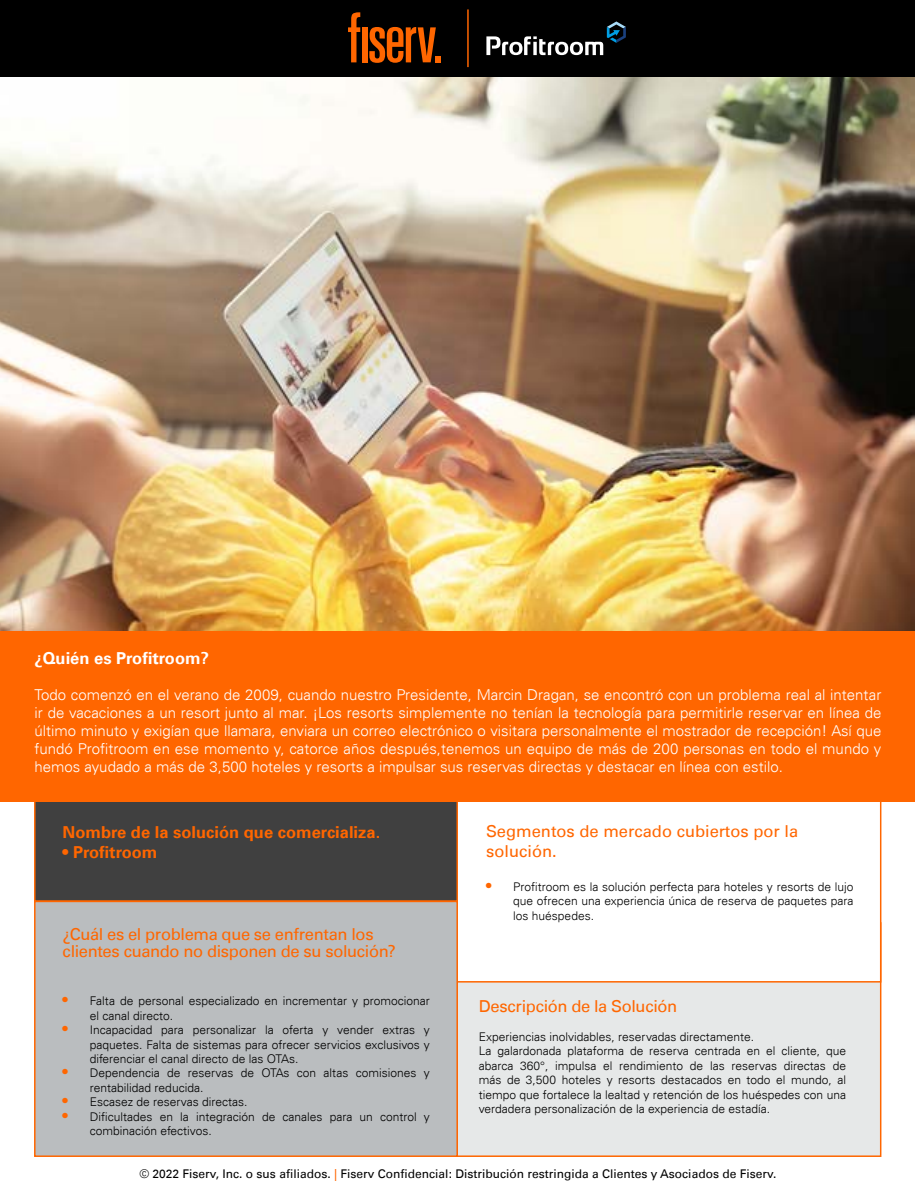
<style>
.page{position:relative;width:915px;height:1191px;background:#fff}
.page>*{position:absolute;margin:0;border:0;box-sizing:border-box;transform-origin:0 0}
.t1{font:16.5px/16.5px "Univers For Fiserv 55";letter-spacing:-.02em;color:#f60}
.t2{font:700 16.5px "Univers For Fiserv 65";color:#f60}
.t3{font:16.5px/19.8px "Univers For Fiserv 55";color:#f60}
.t4{font:700 16.5px "Univers For Fiserv 65";color:#fff}
.t5{font:300 15px/18px "Univers For Fiserv 45";color:#fff;text-align:justify}
.t6{font:300 12px/14.4px "Univers For Fiserv 45";color:#000}
.t7{font:12px "Univers For Fiserv 55";color:#000}
.s1{font-family:"Univers For Fiserv 65";font-weight:700;font-size:15px;color:#f60}
.s2{color:#f60}
</style>
<div class="page">
<img style="left:0;top:77px;width:914px;height:554px">
<div style="left:456px;top:922px;width:425px;height:235px;background:#e6e8e8;border:2px solid #f60"></div>
<div style="left:456px;top:799px;width:425px;height:183px;background:#fff;border:2px solid #f60"></div>
<div style="left:34px;top:900px;width:424px;height:257px;background:#babdbf;border:2px solid #f60"></div>
<div style="left:34px;top:799px;width:424px;height:102px;background:#404040;border:2px solid #f60"></div>
<div style="left:0;top:631px;width:914px;height:171px;background:#f60"></div>
<div style="left:0;top:0;width:914px;height:77px;background:#000"></div>
<svg style="left:348px;top:12px;width:12px;height:50px"></svg>
<div style="left:362px;top:27px;width:5px;height:35px;background:#f60"></div>
<svg style="left:369px;top:27px;width:72px;height:36px"></svg>
<hr style="left:467px;top:9px;width:1px;height:58px;background:#f60">
<svg style="left:486px;top:21px;width:139px;height:34px"></svg>
<h1 class="t4" style="left:35px;top:648px;width:176px">¿Quién es Profitroom?</h1>
<p class="t5" style="left:35px;top:685px;width:848px">Todo comenzó en el verano de 2009, cuando nuestro Presidente, Marcin Dragan, se encontró con un problema real al intentar ir de vacaciones a un resort junto al mar. ¡Los resorts simplemente no tenían la tecnología para permitirle reservar en línea de último minuto y exigían que llamara, enviara un correo electrónico o visitara personalmente el mostrador de recepción! Así que fundó Profitroom en ese momento y, catorce años después,tenemos un equipo de más de 200 personas en todo el mundo y hemos ayudado a más de 3,500 hoteles y resorts a impulsar sus reservas directas y destacar en línea con estilo.</p>
<h1 class="t2" style="left:63px;top:822px;width:319px">Nombre de la solución que comercializa.</h1>
<h1 class="t2" style="left:63px;top:842px;width:96px">• Profitroom</h1>
<h1 class="t1" style="left:63px;top:926px;width:334px">¿Cuál es el problema que se enfrentan los clientes cuando no disponen de su solución?</h1>
<p class="t6" style="left:90px;top:994px;width:341px;text-indent:-27px"><span class="s1">•</span> Falta de personal especializado en incrementar y promocionar el canal directo.</p>
<p class="t6" style="left:90px;top:1022px;width:341px;text-align:justify;text-indent:-27px"><span class="s1">•</span> Incapacidad para personalizar la oferta y vender extras y paquetes. Falta de sistemas para ofrecer servicios exclusivos y diferenciar el canal directo de las OTAs.</p>
<p class="t6" style="left:90px;top:1066px;width:341px;text-indent:-27px"><span class="s1">•</span> Dependencia de reservas de OTAs con altas comisiones y rentabilidad reducida.</p>
<p class="t6" style="left:63px;top:1094px;width:186px"><span class="s1">•</span> Escasez de reservas directas.</p>
<p class="t6" style="left:90px;top:1109px;width:341px;text-indent:-27px"><span class="s1">•</span> Dificultades en la integración de canales para un control y combinación efectivos.</p>
<h1 class="t3" style="left:486px;top:821px;width:313px">Segmentos de mercado cubiertos por la solución.</h1>
<p class="t6" style="left:513px;top:879px;width:341px;text-align:justify;text-indent:-27px"><span class="s1">•</span> Profitroom es la solución perfecta para hoteles y resorts de lujo que ofrecen una experiencia única de reserva de paquetes para los huéspedes.</p>
<h1 class="t1" style="left:478px;top:998px;width:200px">Descripción de la Solución</h1>
<p class="t6" style="left:478px;top:1029px;width:368px">Experiencias inolvidables, reservadas directamente.<br>La galardonada plataforma de reserva centrada en el cliente, que abarca 360°, impulsa el rendimiento de las reservas directas de más de 3,500 hoteles y resorts destacados en todo el mundo, al tiempo que fortalece la lealtad y retención de los huéspedes con una verdadera personalización de la experiencia de estadía.</p>
<p class="t7" style="left:139px;top:1166px;width:638px">© 2022 Fiserv, Inc. o sus afiliados. <span class="s2">|</span> Fiserv Confidencial: Distribución restringida a Clientes y Asociados de Fiserv.</p>
</div>
